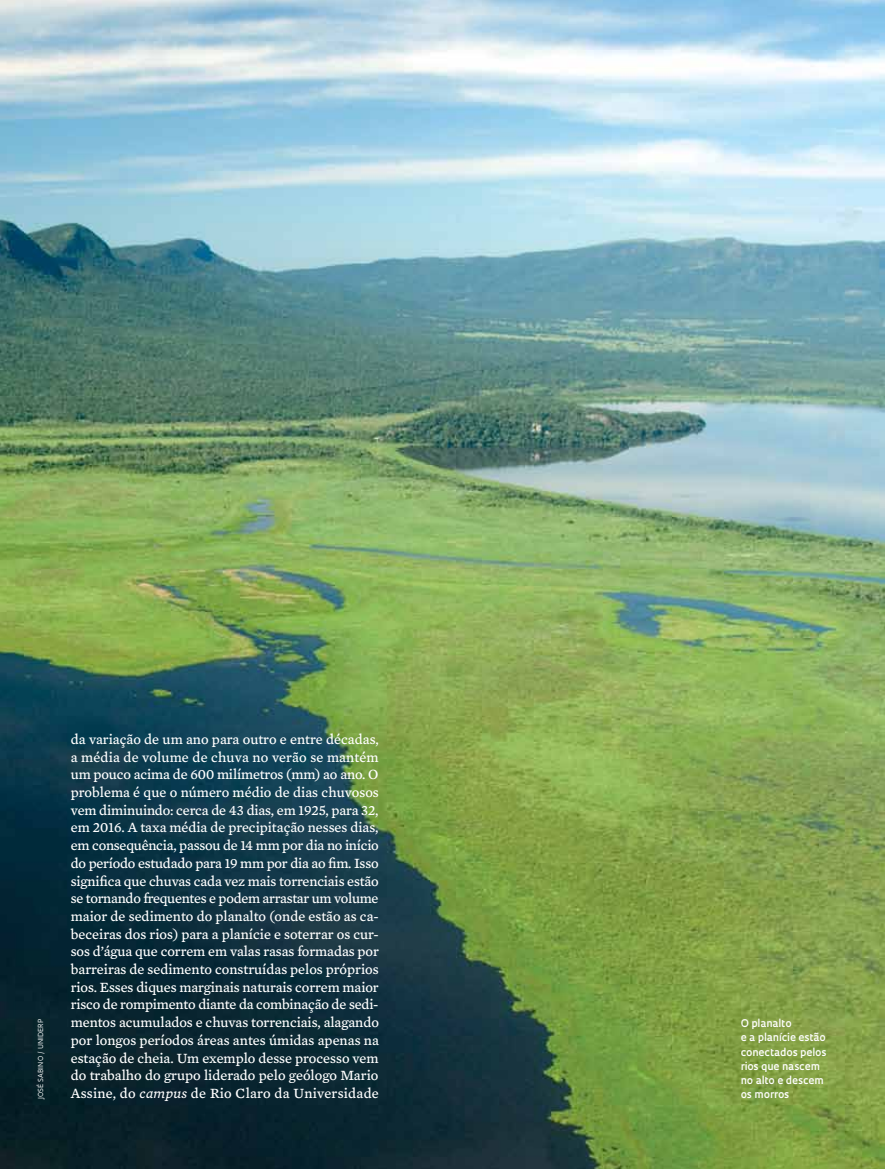
<style>
.page{position:relative;width:885px;height:1169px;background:#fff}
.page>*{position:absolute;margin:0;border:0;box-sizing:border-box;transform-origin:0 0}
.t1{font:14.4px/17.7px "Mercury Text G4";color:#fff;text-align:justify}
.t2{font:600 10.35px/14.1px "Oculum";color:#fff}
.t3{font:6.75px "Oculum";letter-spacing:.015em;color:#fff}
.s1{font-style:italic}
</style>
<div class="page">
<img style="left:0;top:0;width:885px;height:1168px">
<svg style="left:801px;top:1126px;width:7px;height:7px"></svg>
<p class="t3" style="left:36px;top:1098px;width:80px;rotate:-90deg">josé sabino / uniderp</p>
<p class="t1" style="left:71px;top:729px;width:310px">da variação de um ano para outro e entre décadas, a média de volume de chuva no verão se mantém um pouco acima de 600 milímetros (mm) ao ano. O problema é que o número médio de dias chuvosos vem diminuindo: cerca de 43 dias, em 1925, para 32, em 2016. A taxa média de precipitação nesses dias, em consequência, passou de 14 mm por dia no início do período estudado para 19 mm por dia ao fim. Isso significa que chuvas cada vez mais torrenciais estão se tornando frequentes e podem arrastar um volume maior de sedimento do planalto (onde estão as ca&shy;beceiras dos rios) para a planície e soterrar os cur&shy;sos d’água que correm em valas rasas formadas por barreiras de sedimento construídas pelos próprios rios. Esses diques marginais naturais correm maior risco de rompimento diante da combinação de sedi&shy;mentos acumulados e chuvas torrenciais, alagando por longos períodos áreas antes úmidas apenas na estação de cheia. Um exemplo desse processo vem do trabalho do grupo liderado pelo geólogo Mario</p>
<p class="t1" style="left:71px;top:1083px;width:310px">Assine, do <span class="s1">campus</span> de Rio Claro da Universidade</p>
<p class="t2" style="left:741px;top:1016px;width:87px">O planalto<br>e a planície estão conectados pelos rios que nascem no alto e descem os morros</p>
</div>
